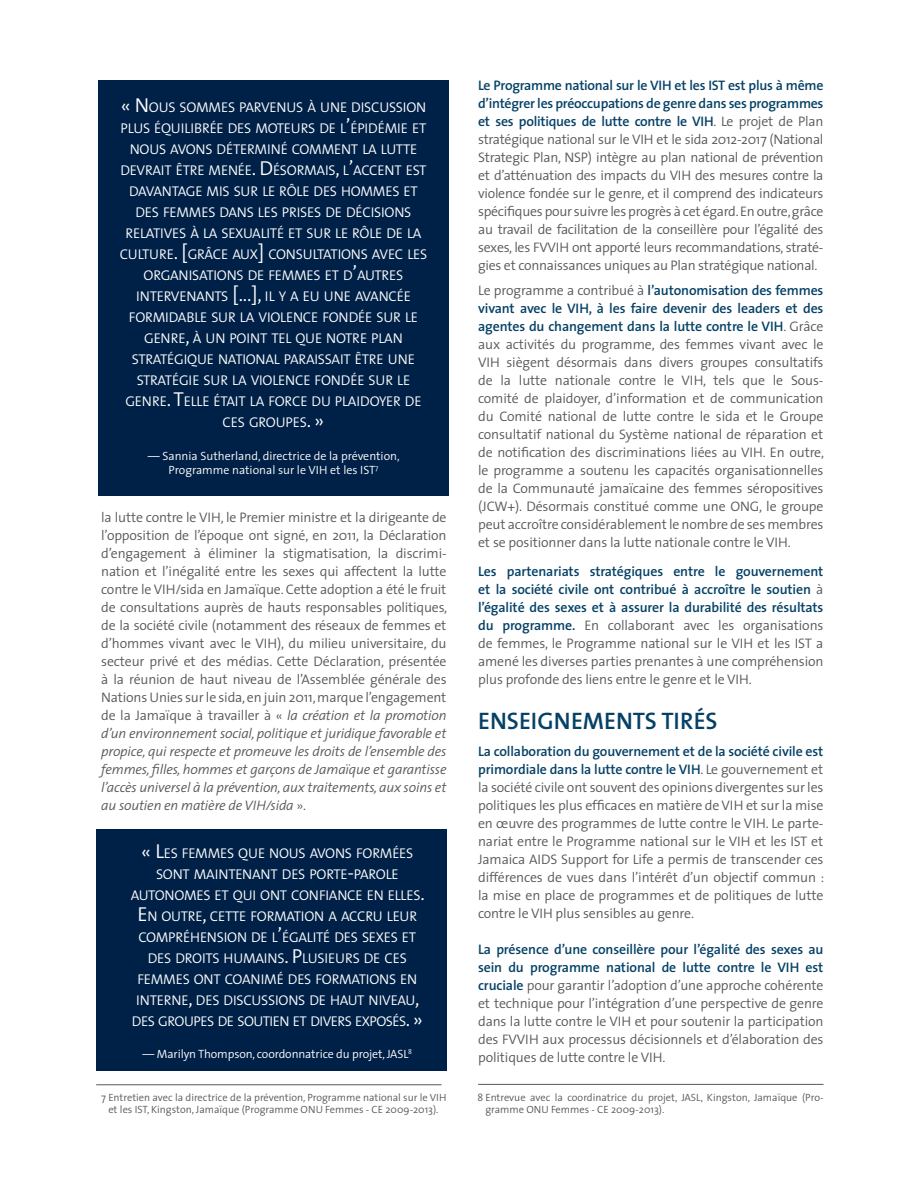
<style>
.page{position:relative;width:918px;height:1188px;background:#fff}
.page>*{position:absolute;margin:0;border:0;box-sizing:border-box;transform-origin:0 0}
.t1{font:600 24px "The Sans";color:#054166}
.t2{font:300 14.1px/21px "The Sans";letter-spacing:-.015em;color:#fff;text-align:center}
.t3{font:300 13.8px/18px "The Sans";letter-spacing:-.01em;color:#57585a;text-align:justify}
.t4{font:300 12px/14.4px "The Sans";color:#fff;text-align:center}
.t5{font:300 10.5px/12px "The Sans";color:#57585a;text-align:center}
.s1{font-weight:600;color:#054166}
.s2{font-size:20.25px}
.s3{font-style:italic}
</style>
<div class="page">
<div style="left:96px;top:829px;width:351px;height:242px;background:#002147"></div>
<div style="left:98px;top:80px;width:351px;height:416px;background:#002147"></div>
<hr style="left:96px;top:1085px;width:346px;height:1px;background:#57585a">
<hr style="left:478px;top:1084px;width:346px;height:1px;background:#57585a">
<p class="t3" style="left:478px;top:76px;width:347px"><span class="s1">Le Programme national sur le VIH et les IST est plus à même d’intégrer les préoccupations de genre dans ses programmes et ses politiques de lutte contre le VIH</span>. Le projet de Plan stratégique national sur le VIH et le sida 2012-2017 (National Strategic Plan, NSP) intègre au plan national de prévention et d’atténuation des impacts du VIH des mesures contre la violence fondée sur le genre, et il comprend des indicateurs spécifiques pour suivre les progrès à cet égard. En outre, grâce au travail de facilitation de la conseillère pour l’égalité des sexes, les FVVIH ont apporté leurs recommandations, straté&shy;gies et connaissances uniques au Plan stratégique national.</p>
<p class="t3" style="left:478px;top:281px;width:348px">Le programme a contribué à <span class="s1">l’autonomisation des femmes vivant avec le VIH, à les faire devenir des leaders et des agentes du changement dans la lutte contre le VIH</span>. Grâce aux activités du programme, des femmes vivant avec le VIH siègent désormais dans divers groupes consultatifs de la lutte nationale contre le VIH, tels que le Sous&shy;comité de plaidoyer, d’information et de communication du Comité national de lutte contre le sida et le Groupe consultatif national du Système national de réparation et de notification des discriminations liées au VIH. En outre, le programme a soutenu les capacités organisationnelles de la Communauté jamaïcaine des femmes séropositives (JCW+). Désormais constitué comme une ONG, le groupe peut accroître considérablement le nombre de ses membres et se positionner dans la lutte nationale contre le VIH.</p>
<p class="t3" style="left:478px;top:562px;width:347px"><span class="s1">Les partenariats stratégiques entre le gouvernement et la société civile ont contribué à accroître le soutien</span> à <span class="s1">l’égalité des sexes et à assurer la durabilité des résultats du programme.</span> En collaborant avec les organisations de femmes, le Programme national sur le VIH et les IST a amené les diverses parties prenantes à une compréhension plus profonde des liens entre le genre et le VIH.</p>
<h1 class="t1" style="left:478px;top:701px;width:241px">ENSEIGNEMENTS TIRÉS</h1>
<p class="t3" style="left:478px;top:742px;width:348px"><span class="s1">La collaboration du gouvernement et de la société civile est primordiale dans la lutte contre le VIH</span>. Le gouvernement et la société civile ont souvent des opinions divergentes sur les politiques les plus efficaces en matière de VIH et sur la mise en œuvre des programmes de lutte contre le VIH. Le parte&shy;nariat entre le Programme national sur le VIH et les IST et Jamaica AIDS Support for Life a permis de transcender ces différences de vues dans l’intérêt d’un objectif commun : la mise en place de programmes et de politiques de lutte contre le VIH plus sensibles au genre.</p>
<p class="t3" style="left:478px;top:940px;width:347px"><span class="s1">La présence d’une conseillère pour l’égalité des sexes au sein du programme national de lutte contre le VIH est cruciale</span> pour garantir l’adoption d’une approche cohérente et technique pour l’intégration d’une perspective de genre dans la lutte contre le VIH et pour soutenir la participation des FVVIH aux processus décisionnels et d’élaboration des politiques de lutte contre le VIH.</p>
<p class="t2" style="left:120px;top:97px;width:309px"><span class="s2">« N</span>OUS SOMMES PARVENUS À UNE DISCUSSION PLUS ÉQUILIBRÉE DES MOTEURS DE L<span class="s2">’</span>ÉPIDÉMIE ET NOUS AVONS DÉTERMINÉ COMMENT LA LUTTE DEVRAIT ÊTRE MENÉE<span class="s2">. D</span> ÉSORMAIS<span class="s2">,</span> L<span class="s2">’</span>ACCENT EST DAVANTAGE MIS SUR LE RÔLE DES HOMMES ET DES FEMMES DANS LES PRISES DE DÉCISIONS RELATIVES À LA SEXUALITÉ ET SUR LE RÔLE DE LA CULTURE<span class="s2">. [</span>GRÂCE AUX<span class="s2">]</span> CONSULTATIONS AVEC LES ORGANISATIONS DE FEMMES ET D<span class="s2">’</span>AUTRES INTERVENANTS <span class="s2">[...],</span> IL Y A EU UNE AVANCÉE FORMIDABLE SUR LA VIOLENCE FONDÉE SUR LE GENRE<span class="s2">,</span> À UN POINT TEL QUE NOTRE PLAN STRATÉGIQUE NATIONAL PARAISSAIT ÊTRE UNE STRATÉGIE SUR LA VIOLENCE FONDÉE SUR LE GENRE<span class="s2">. T</span>ELLE ÉTAIT LA FORCE DU PLAIDOYER DE CES GROUPES<span class="s2">. »</span></p>
<p class="t4" style="left:148px;top:448px;width:253px">— Sannia Sutherland, directrice de la prévention,<br>Programme national sur le VIH et les IST<sup>7</sup></p>
<p class="t3" style="left:101px;top:508px;width:348px">la lutte contre le VIH, le Premier ministre et la dirigeante de l’opposition de l’époque ont signé, en 2011, la Déclaration d’engagement à éliminer la stigmatisation, la discrimi&shy;nation et l’inégalité entre les sexes qui affectent la lutte contre le VIH/sida en Jamaïque. Cette adoption a été le fruit de consultations auprès de hauts responsables politiques, de la société civile (notamment des réseaux de femmes et d’hommes vivant avec le VIH), du milieu universitaire, du secteur privé et des médias. Cette Déclaration, présentée à la réunion de haut niveau de l’Assemblée générale des Nations Unies sur le sida, en juin 2011, marque l’engagement de la Jamaïque à travailler à « <span class="s3">la création et la promotion d’un environnement social, politique et juridique favorable et propice, qui respecte et promeuve les droits de l’ensemble des femmes, filles, hommes et garçons de Jamaïque et garantisse l’accès universel à la prévention, aux traitements, aux soins et au soutien en matière de VIH/sida</span> ».</p>
<p class="t2" style="left:131px;top:842px;width:295px"><span class="s2">« L</span>ES FEMMES QUE NOUS AVONS FORMÉES SONT MAINTENANT DES PORTE<span class="s2">-</span>PAROLE AUTONOMES ET QUI ONT CONFIANCE EN ELLES<span class="s2">.<br>E</span> N OUTRE<span class="s2">,</span> CETTE FORMATION A ACCRU LEUR COMPRÉHENSION DE L<span class="s2">’</span>ÉGALITÉ DES SEXES ET DES DROITS HUMAINS<span class="s2">. P</span>LUSIEURS DE CES FEMMES ONT COANIMÉ DES FORMATIONS EN INTERNE<span class="s2">,</span> DES DISCUSSIONS DE HAUT NIVEAU<span class="s2">, </span>DES GROUPES DE SOUTIEN ET DIVERS EXPOSÉS<span class="s2">. »</span></p>
<p class="t4" style="left:143px;top:1046px;width:271px">— Marilyn Thompson, coordonnatrice du projet, JASL<sup>8</sup></p>
<p class="t5" style="left:101px;top:1091px;width:347px">7 Entretien avec la directrice de la prévention, Programme national sur le VIH et les IST, Kingston, Jamaïque (Programme ONU Femmes - CE 2009-2013).</p>
<p class="t5" style="left:485px;top:1091px;width:340px;text-align:left;text-indent:-8px">8 Entrevue avec la coordinatrice du projet, JASL, Kingston, Jamaïque (Pro&shy;gramme ONU Femmes - CE 2009-2013).</p>
</div>
